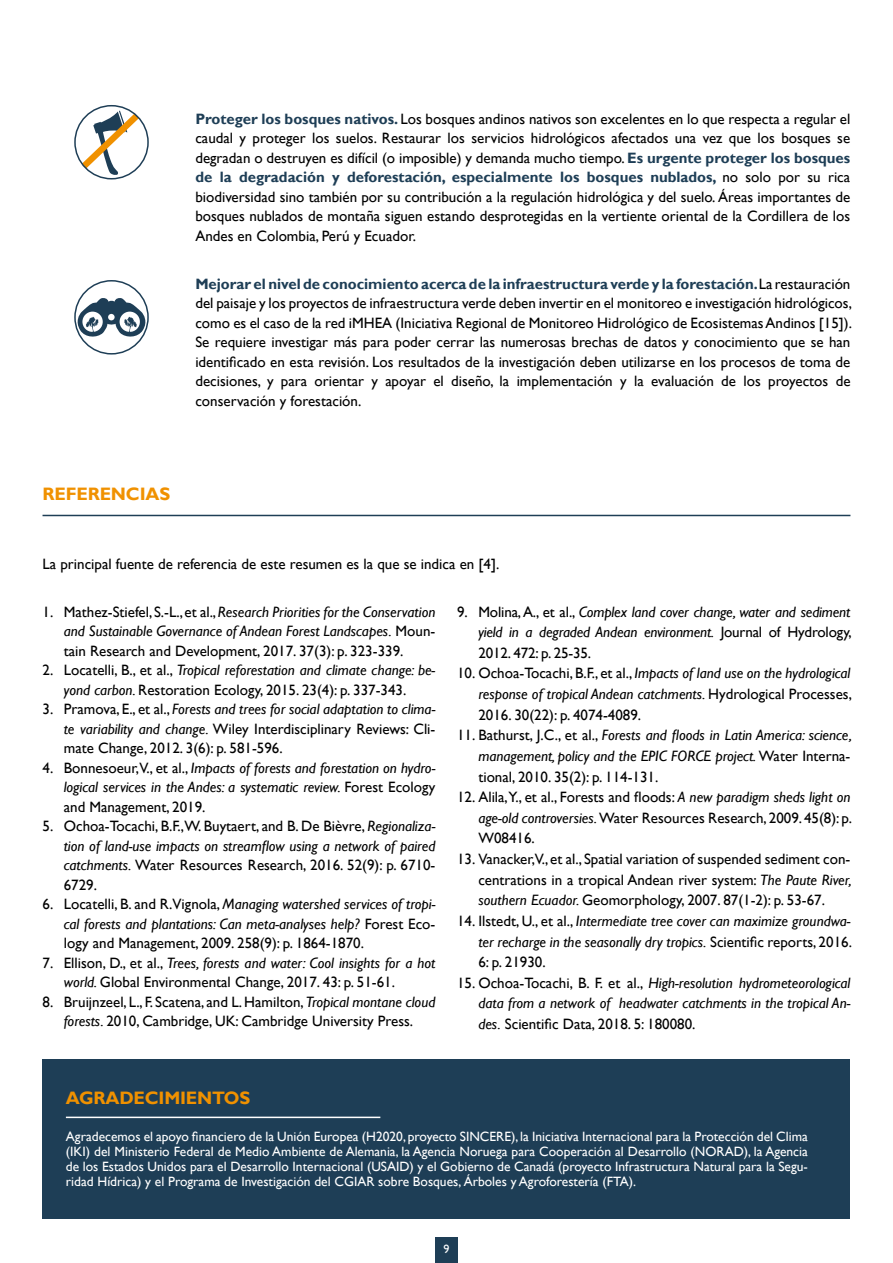
<style>
.page{position:relative;width:893px;height:1263px;background:#fff}
.page>*{position:absolute;margin:0;border:0;box-sizing:border-box;transform-origin:0 0}
.t1{font:700 18px "Gill Sans";letter-spacing:-.01em;color:#f09100}
.t2{font:15px/19.5px "Gill Sans";color:#000;text-align:justify}
.t3{font:italic 15px/20.7px "Gill Sans";color:#000;text-align:justify}
.t4{font:13.5px/15px "Gill Sans";color:#fff;text-align:justify}
.t5{font:12px "Gill Sans";color:#fff}
.s1{font-weight:700;color:#1e3e56}
.s2{font-style:normal}
.s3{font-style:italic}
</style>
<div class="page">
<div style="left:435px;top:1237px;width:23px;height:26px;background:#1e3e56"></div>
<svg style="left:75px;top:106px;width:73px;height:73px"></svg>
<div style="left:74px;top:105px;width:75px;height:74px;border:2px solid #1e3e56;border-radius:50%"></div>
<svg style="left:75px;top:298px;width:73px;height:40px"></svg>
<div style="left:74px;top:280px;width:75px;height:75px;border:2px solid #1e3e56;border-radius:50%"></div>
<hr style="left:43px;top:515px;width:807px;height:1px;background:#1e3e56">
<div style="left:43px;top:1060px;width:807px;height:159px;background:#1e3e56"></div>
<hr style="left:66px;top:1116px;width:314px;height:2px;background:#fff">
<p class="t2" style="left:195px;top:109px;width:656px"><span class="s1">Proteger los bosques nativos.</span> Los bosques andinos nativos son excelentes en lo que respecta a regular el caudal y proteger los suelos. Restaurar los servicios hidrológicos afectados una vez que los bosques se degradan o destruyen es difícil (o imposible) y demanda mucho tiempo. <span class="s1">Es urgente proteger los bosques de la degradación y deforestación, especialmente los bosques nublados,</span> no solo por su rica biodiversidad sino también por su contribución a la regulación hidrológica y del suelo. Áreas importantes de bosques nublados de montaña siguen estando desprotegidas en la vertiente oriental de la Cordillera de los Andes en Colombia, Perú y Ecuador.</p>
<p class="t2" style="left:195px;top:274px;width:658px"><span class="s1">Mejorar el nivel de conocimiento acerca de la infraestructura verde y la forestación.</span>La restauración del paisaje y los proyectos de infraestructura verde deben invertir en el monitoreo e investigación hidrológicos, como es el caso de la red iMHEA (Iniciativa Regional de Monitoreo Hidrológico de Ecosistemas Andinos [15]).<br>Se requiere investigar más para poder cerrar las numerosas brechas de datos y conocimiento que se han identificado en esta revisión. Los resultados de la investigación deben utilizarse en los procesos de toma de decisiones, y para orientar y apoyar el diseño, la implementación y la evaluación de los proyectos de conservación y forestación.</p>
<p class="t1" style="left:43px;top:483px;width:129px">REFERENCIAS</p>
<p class="t2" style="left:43px;top:554px;width:458px">La principal fuente de referencia de este resumen es la que se indica en [4].</p>
<p class="t3" style="left:64px;top:602px;width:373px;line-height:19.5px;text-indent:-21px"><span class="s2">1. Mathez-Stiefel, S.-L., et al.,</span> Research Priorities for the Conservation and Sustainable Governance of Andean Forest Landscapes. <span class="s2">Moun&shy;tain Research and Development, 2017. 37(3): p. 323-339.</span></p>
<p class="t2" style="left:43px;top:660px;width:394px;text-align:center">2. Locatelli, B., et al., <span class="s3">Tropical reforestation and climate change: be&shy;yond carbon.</span> Restoration Ecology, 2015. 23(4): p. 337-343.</p>
<p class="t2" style="left:64px;top:699px;width:373px;text-indent:-21px">3. Pramova, E., et al., <span class="s3">Forests and trees for social adaptation to clima&shy;te variability and change.</span> Wiley Interdisciplinary Reviews: Cli&shy;mate Change, 2012. 3(6): p. 581-596.</p>
<p class="t3" style="left:64px;top:758px;width:373px;line-height:19.5px;text-indent:-21px"><span class="s2">4. Bonnesoeur,V., et al.,</span> Impacts of forests and forestation on hydro&shy;logical services in the Andes: a systematic review. <span class="s2">Forest Ecology and Management, 2019.</span></p>
<p class="t2" style="left:64px;top:816px;width:373px;text-indent:-21px">5. Ochoa-Tocachi, B.F.,W. Buytaert, and B. De Bièvre, <span class="s3">Regionaliza&shy;tion of land-use impacts on streamflow using a network of paired catchments.</span> Water Resources Research, 2016. 52(9): p. 6710- 6729.</p>
<p class="t2" style="left:64px;top:894px;width:373px;text-indent:-21px">6. Locatelli, B. and R.Vignola, <span class="s3">Managing watershed services of tropi&shy;cal forests and plantations: Can meta-analyses help?</span> Forest Eco&shy;logy and Management, 2009. 258(9): p. 1864-1870.</p>
<p class="t2" style="left:64px;top:953px;width:373px;text-indent:-21px">7. Ellison, D., et al., <span class="s3">Trees, forests and water: Cool insights for a hot world.</span> Global Environmental Change, 2017. 43: p. 51-61.</p>
<p class="t2" style="left:43px;top:992px;width:394px;text-align:center">8. Bruijnzeel, L., F. Scatena, and L. Hamilton, <span class="s3">Tropical montane cloud forests.</span> 2010, Cambridge, UK: Cambridge University Press.</p>
<p class="t3" style="left:478px;top:601px;width:375px;text-indent:-21px"><span class="s2">9. Molina, A., et al.,</span> Complex land cover change, water and sediment yield in a degraded Andean environment. <span class="s2">Journal of Hydrology, 2012. 472: p. 25-35.</span></p>
<p class="t2" style="left:478px;top:663px;width:375px;line-height:20.7px;text-indent:-21px">10. Ochoa-Tocachi, B.F., et al., <span class="s3">Impacts of land use on the hydrological response of tropical Andean catchments.</span> Hydrological Processes, 2016. 30(22): p. 4074-4089.</p>
<p class="t3" style="left:478px;top:725px;width:375px;text-indent:-21px"><span class="s2">11. Bathurst, J.C., et al.,</span> Forests and floods in Latin America: science, management, policy and the EPIC FORCE project. <span class="s2">Water Interna&shy;tional, 2010. 35(2): p. 114-131.</span></p>
<p class="t2" style="left:478px;top:787px;width:375px;line-height:20.7px;text-indent:-21px">12. Alila,Y., et al., Forests and floods: <span class="s3">A new paradigm sheds light on age-old controversies.</span> Water Resources Research, 2009. 45(8): p.<br>W08416.</p>
<p class="t2" style="left:478px;top:849px;width:375px;line-height:20.7px;text-indent:-21px">13. Vanacker,V., et al., Spatial variation of suspended sediment con&shy;centrations in a tropical Andean river system: <span class="s3">The Paute River, southern Ecuador.</span> Geomorphology, 2007. 87(1-2): p. 53-67.</p>
<p class="t3" style="left:478px;top:911px;width:375px;text-indent:-21px"><span class="s2">14. Ilstedt, U., et al.,</span> Intermediate tree cover can maximize groundwa&shy;ter recharge in the seasonally dry tropics. <span class="s2">Scientific reports, 2016.<br>6: p. 21930.</span></p>
<p class="t3" style="left:478px;top:973px;width:374px;text-indent:-21px"><span class="s2">15. Ochoa-Tocachi, B. F. et al.,</span> High-resolution hydrometeorological data from a network of headwater catchments in the tropical An&shy;des. <span class="s2">Scientific Data, 2018. 5: 180080.</span></p>
<p class="t1" style="left:66px;top:1087px;width:186px">AGRADECIMIENTOS</p>
<p class="t4" style="left:66px;top:1129px;width:743px">Agradecemos el apoyo financiero de la Unión Europea (H2020, proyecto SINCERE), la Iniciativa Internacional para la Protección del Clima (IKI) del Ministerio Federal de Medio Ambiente de Alemania, la Agencia Noruega para Cooperación al Desarrollo (NORAD), la Agencia de los Estados Unidos para el Desarrollo Internacional (USAID) y el Gobierno de Canadá (proyecto Infrastructura Natural para la Segu&shy;ridad Hídrica) y el Programa de Investigación del CGIAR sobre Bosques, Árboles y Agroforestería (FTA).</p>
<p class="t5" style="left:443px;top:1242px;width:7px">9</p>
</div>
